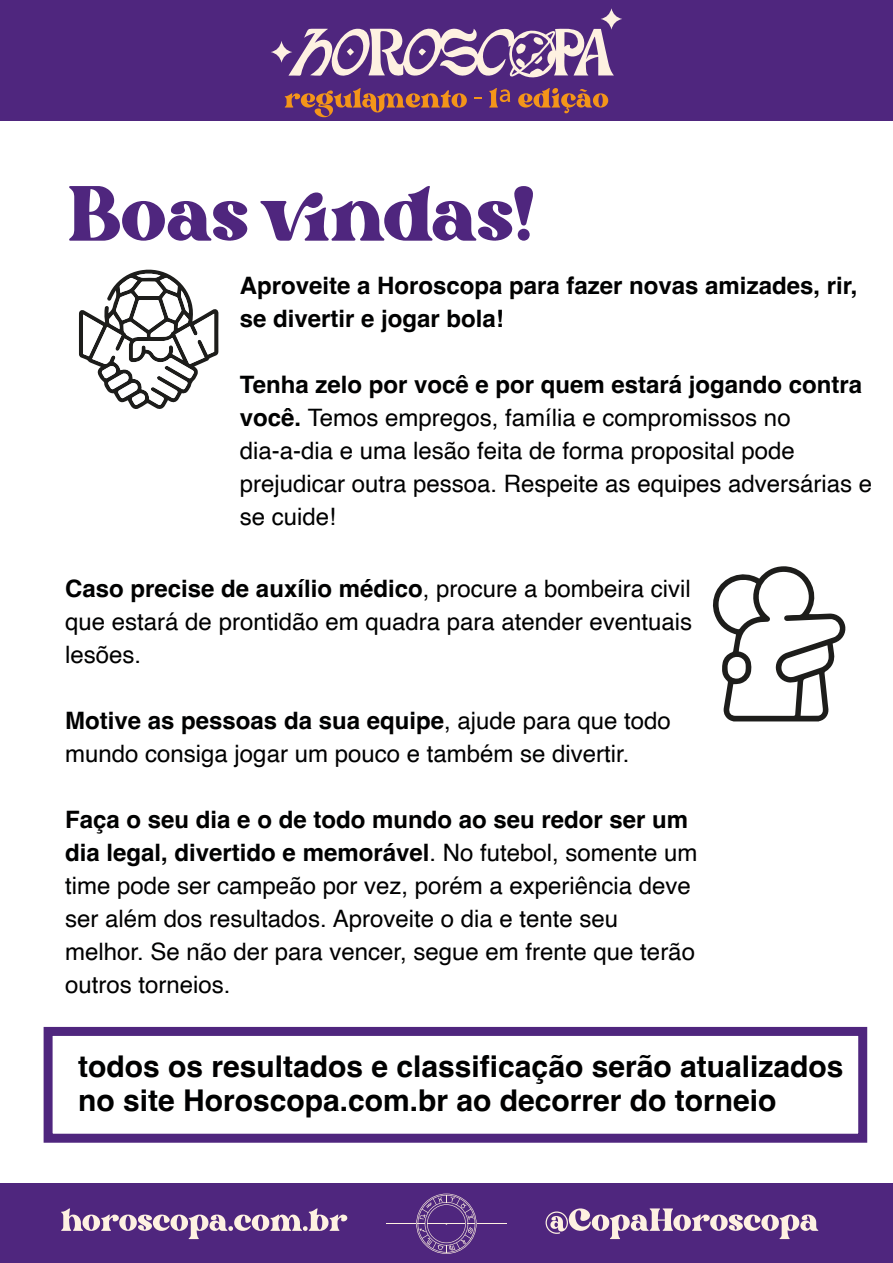
<style>
.page{position:relative;width:893px;height:1263px;background:#fff}
.page>*{position:absolute;margin:0;border:0;box-sizing:border-box;transform-origin:0 0}
.t1{font:107.25px "Bright";letter-spacing:-.005em;color:#4f267e}
.t2{font:700 30px/34.5px "Helvetica";color:#000101}
.t3{font:24px/33px "Helvetica";color:#000101}
.t4{font:700 24px/33px "Helvetica";color:#000101}
.s1{font-weight:700}
</style>
<div class="page">
<div style="left:44px;top:1027px;width:823px;height:116px;border:9px solid #4f267e"></div>
<svg style="left:712px;top:566px;width:134px;height:155px"></svg>
<svg style="left:79px;top:269px;width:139px;height:140px"></svg>
<div style="left:0;top:1183px;width:893px;height:80px;background:#4f267e"></div>
<svg style="left:387px;top:1193px;width:119px;height:61px"></svg>
<svg style="left:61px;top:1208px;width:286px;height:31px"></svg>
<svg style="left:546px;top:1208px;width:272px;height:31px"></svg>
<div style="left:0;top:0;width:893px;height:121px;background:#4f267e"></div>
<svg style="left:601px;top:8px;width:21px;height:22px"></svg>
<svg style="left:271px;top:41px;width:21px;height:22px"></svg>
<svg style="left:288px;top:27px;width:326px;height:51px"></svg>
<svg style="left:347px;top:48px;width:7px;height:8px"></svg>
<svg style="left:285px;top:88px;width:182px;height:29px"></svg>
<svg style="left:489px;top:88px;width:21px;height:20px"></svg>
<svg style="left:518px;top:88px;width:90px;height:25px"></svg>
<h1 class="t1" style="left:69px;top:168px;width:467px">Boas vindas!</h1>
<p class="t4" style="left:240px;top:271px;width:619px">Aproveite a Horoscopa para fazer novas amizades, rir, se divertir e jogar bola!</p>
<p class="t3" style="left:240px;top:368px;width:634px"><span class="s1">Tenha zelo por você e por quem estará jogando contra você.</span> Temos empregos, família e compromissos no dia-a-dia e uma lesão feita de forma proposital pode prejudicar outra pessoa. Respeite as equipes adversárias e se cuide!</p>
<p class="t3" style="left:65px;top:573px;width:629px;text-align:justify"><span class="s1">Caso precise de auxílio médico</span>, procure a bombeira civil que estará de prontidão em quadra para atender eventuais lesões.</p>
<p class="t3" style="left:65px;top:705px;width:607px"><span class="s1">Motive as pessoas da sua equipe</span>, ajude para que todo mundo consiga jogar um pouco e também se divertir.</p>
<p class="t3" style="left:65px;top:804px;width:634px"><span class="s1">Faça o seu dia e o de todo mundo ao seu redor ser um dia legal, divertido e memorável</span>. No futebol, somente um time pode ser campeão por vez, porém a experiência deve ser além dos resultados. Aproveite o dia e tente seu melhor. Se não der para vencer, segue em frente que terão outros torneios.</p>
<p class="t2" style="left:78px;top:1052px;width:767px">todos os resultados e classificação serão atualizados no site Horoscopa.com.br ao decorrer do torneio</p>
</div>
